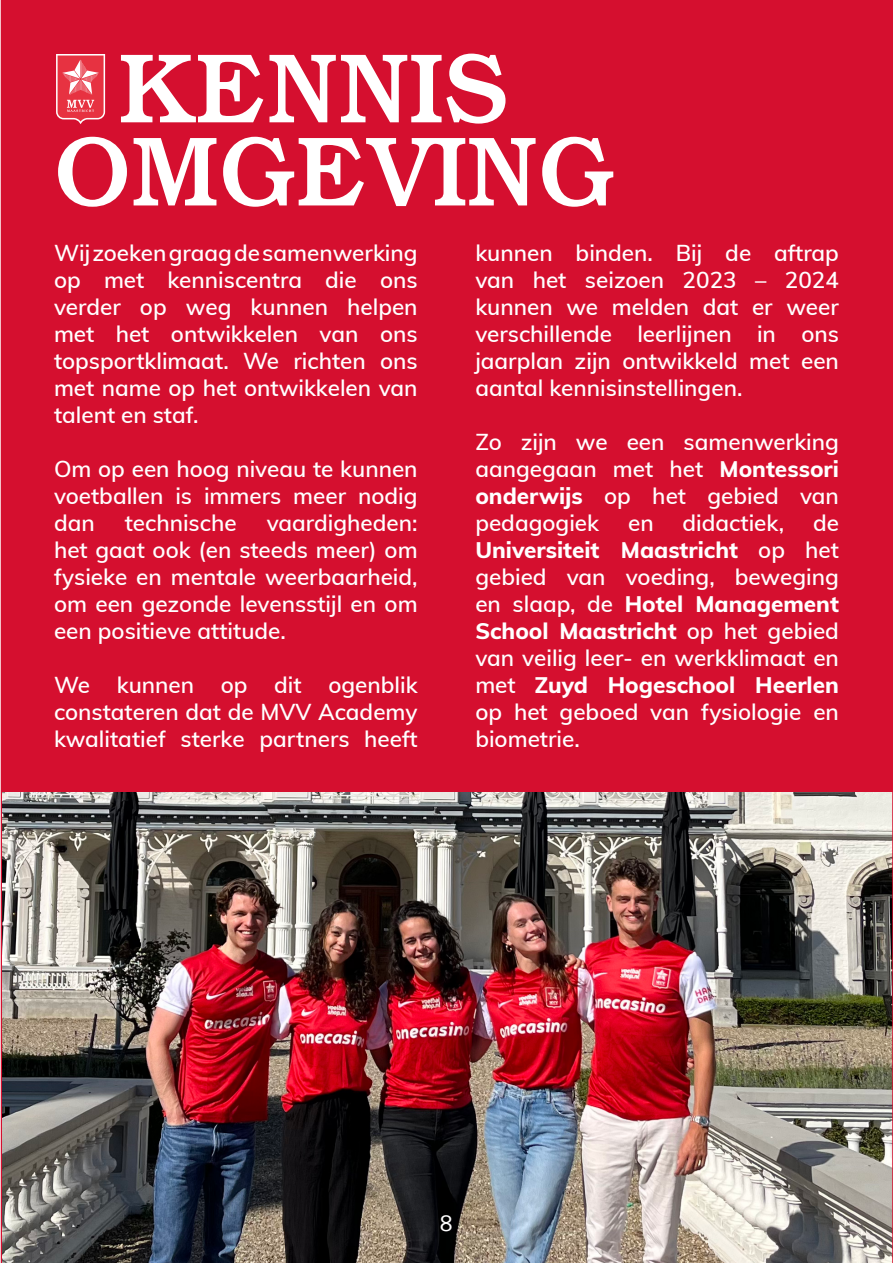
<style>
.page{position:relative;width:893px;height:1263px;background:#fff}
.page>*{position:absolute;margin:0;border:0;box-sizing:border-box;transform-origin:0 0}
.t1{font:500 99px "Bookman Std";color:#fff}
.t2{font:600 22.5px/27px "Muli";color:#fff;text-align:justify}
.t3{font:22.5px "Muli";color:#fff}
.s1{font-weight:800}
</style>
<div class="page">
<div style="left:1px;top:0;width:891px;height:1263px;background:#d50f2f"></div>
<svg style="left:56px;top:54px;width:49px;height:70px;background:#eb5e6b"></svg>
<img style="left:2px;top:792px;width:890px;height:470px">
<svg style="left:892px;top:0;width:1px;height:1263px"></svg>
<h1 class="t1" style="left:118px;top:30px;width:392px">KENNIS</h1>
<h1 class="t1" style="left:54px;top:114px;width:563px">OMGEVING</h1>
<p class="t2" style="left:54px;top:238px;width:365px">Wij zoeken graag de samenwerking op met kenniscentra die ons verder op weg kunnen helpen met het ontwikkelen van ons topsportklimaat. We richten ons met name op het ontwikkelen van talent en staf.</p>
<p class="t2" style="left:54px;top:454px;width:365px">Om op een hoog niveau te kunnen voetballen is immers meer nodig dan</p>
<p class="t2" style="left:54px;top:508px;width:365px;text-indent:213px">vaardigheden: het gaat ook (en steeds meer) om fysieke en mentale weerbaarheid, om een gezonde levensstijl en om een positieve attitude.</p>
<p class="t2" style="left:54px;top:670px;width:365px">We kunnen op dit ogenblik constateren dat de MVV Academy kwalitatief sterke partners heeft</p>
<p class="t2" style="left:125px;top:508px;width:114px">technische</p>
<p class="t2" style="left:475px;top:238px;width:365px">kunnen binden. Bij de aftrap van het seizoen 2023 – 2024 kunnen we melden dat er weer verschillende leerlijnen in ons jaarplan zijn ontwikkeld met een aantal kennisinstellingen.</p>
<p class="t2" style="left:475px;top:427px;width:365px">Zo zijn we een samenwerking aangegaan met het <span class="s1">Montessori onderwijs</span> op het gebied van pedagogiek</p>
<p class="t2" style="left:475px;top:508px;width:365px;text-indent:338px">de <span class="s1">Universiteit Maastricht</span> op het gebied van voeding, beweging en slaap, de <span class="s1">Hotel Management School Maastricht</span> op het gebied van veilig leer- en werkklimaat en met <span class="s1">Zuyd Hogeschool Heerlen </span>op het geboed van fysiologie en biometrie.</p>
<p class="t2" style="left:628px;top:508px;width:27px">en</p>
<p class="t2" style="left:682px;top:508px;width:103px">didactiek,</p>
<p class="t3" style="left:440px;top:1209px;width:15px">8</p>
</div>
